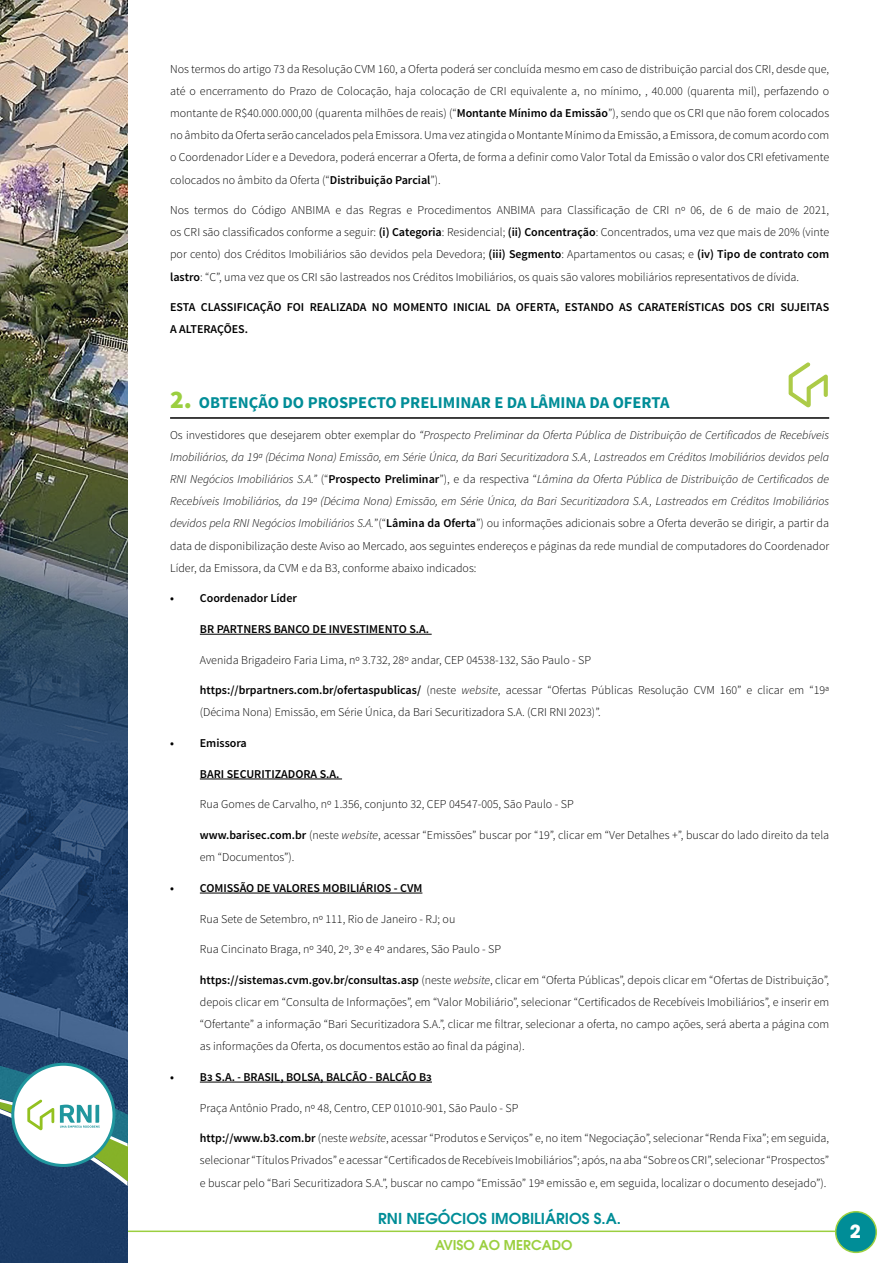
<style>
.page{position:relative;width:893px;height:1263px;background:#fff}
.page>*{position:absolute;margin:0;border:0;box-sizing:border-box;transform-origin:0 0}
.t1{font:700 18px "ITC Avant Garde Pro";color:#fff}
.t2{font:700 16.5px "Source Sans Pro";color:#008d97}
.t3{font:600 15px "ITC Avant Garde Pro";color:#008d97}
.t4{font:600 13.5px "ITC Avant Garde Pro";color:#9bcf40}
.t5{font:300 12px/22.2px "Source Sans Pro";color:#000;text-align:justify}
.t6{font:italic 300 12px/22.2px "Source Sans Pro";color:#000;text-align:justify}
.t7{font:600 12px/22.2px "Source Sans Pro";color:#000}
.s1{font-weight:600}
.s2{font-weight:900;font-size:25.5px;color:#9bcf40}
.s3{font-style:normal}
.s4{font-weight:600;font-style:normal}
.s5{font-style:italic}
</style>
<div class="page">
<hr style="left:128px;top:1230px;width:722px;height:2px;background:#9bcf40">
<div style="left:836px;top:1212px;width:40px;height:40px;background:#008d97;border-radius:50%"></div>
<div style="left:835px;top:1211px;width:42px;height:42px;border:2px solid #9bcf40;border-radius:50%"></div>
<img style="left:0;top:0;width:128px;height:395px">
<img style="left:0;top:395px;width:128px;height:100px">
<img style="left:0;top:495px;width:128px;height:554px">
<svg style="left:0;top:1049px;width:128px;height:214px"></svg>
<hr style="left:170px;top:417px;width:659px;height:2px;background:#000">
<hr style="left:200px;top:634px;width:232px;height:1px;background:#000">
<hr style="left:200px;top:779px;width:142px;height:1px;background:#000">
<hr style="left:200px;top:893px;width:222px;height:1px;background:#000">
<hr style="left:200px;top:1082px;width:232px;height:1px;background:#000">
<svg style="left:789px;top:362px;width:39px;height:46px"></svg>
<p class="t5" style="left:170px;top:58px;width:661px">Nos termos do artigo 73 da Resolução CVM 160, a Oferta poderá ser concluída mesmo em caso de distribuição parcial dos CRI, desde que, até o encerramento do Prazo de Colocação, haja colocação de CRI equivalente a, no mínimo, , 40.000 (quarenta mil), perfazendo o montante de R$40.000.000,00 (quarenta milhões de reais) (“<span class="s1">Montante Mínimo da Emissão</span>”), sendo que os CRI que não forem colocados no âmbito da Oferta serão cancelados pela Emissora. Uma vez atingida o Montante Mínimo da Emissão, a Emissora, de comum acordo com o Coordenador Líder e a Devedora, poderá encerrar a Oferta, de forma a definir como Valor Total da Emissão o valor dos CRI efetivamente colocados no âmbito da Oferta (“<span class="s1">Distribuição Parcial</span>”).</p>
<p class="t5" style="left:170px;top:199px;width:661px">Nos termos do Código ANBIMA e das Regras e Procedimentos ANBIMA para Classificação de CRI nº 06, de 6 de maio de 2021, os CRI são classificados conforme a seguir: <span class="s1">(i) Categoria</span>: Residencial; <span class="s1">(ii) Concentração</span>: Concentrados, uma vez que mais de 20% (vinte por cento) dos Créditos Imobiliários são devidos pela Devedora; <span class="s1">(iii) Segmento</span>: Apartamentos ou casas; e <span class="s1">(iv) Tipo de contrato com lastro</span>: “C”, uma vez que os CRI são lastreados nos Créditos Imobiliários, os quais são valores mobiliários representativos de dívida.</p>
<p class="t7" style="left:170px;top:296px;width:661px">ESTA CLASSIFICAÇÃO FOI REALIZADA NO MOMENTO INICIAL DA OFERTA, ESTANDO AS CARATERÍSTICAS DOS CRI SUJEITAS<br>A ALTERAÇÕES.</p>
<h2 class="t2" style="left:170px;top:392px;width:501px"><span class="s2">2.</span> OBTENÇÃO DO PROSPECTO PRELIMINAR E DA LÂMINA DA OFERTA</h2>
<p class="t6" style="left:170px;top:424px;width:661px"><span class="s3">Os investidores que desejarem obter exemplar do</span> “Prospecto Preliminar da Oferta Pública de Distribuição de Certificados de Recebíveis Imobiliários, da 19ª (Décima Nona) Emissão, em Série Única, da Bari Securitizadora S.A., Lastreados em Créditos Imobiliários devidos pela RNI Negócios Imobiliários S.A.” <span class="s3">(“</span><span class="s4">Prospecto Preliminar</span><span class="s3">”), e da respectiva “</span>Lâmina da Oferta Pública de Distribuição de Certificados de Recebíveis Imobiliários, da 19ª (Décima Nona) Emissão, em Série Única, da Bari Securitizadora S.A., Lastreados em Créditos Imobiliários devidos pela RNI Negócios Imobiliários S.A.<span class="s3">”(“</span><span class="s4">Lâmina da Oferta</span><span class="s3">”) ou informações adicionais sobre a Oferta deverão se dirigir, a partir da data de disponibilização deste Aviso ao Mercado, aos seguintes endereços e páginas da rede mundial de computadores do Coordenador Líder, da Emissora, da CVM e da B3, conforme abaixo indicados:</span></p>
<p class="t7" style="left:170px;top:588px;width:128px">• Coordenador Líder</p>
<p class="t7" style="left:200px;top:618px;width:231px">BR PARTNERS BANCO DE INVESTIMENTO S.A.</p>
<p class="t5" style="left:200px;top:649px;width:393px">Avenida Brigadeiro Faria Lima, nº 3.732, 28º andar, CEP 04538-132, São Paulo - SP</p>
<p class="t5" style="left:200px;top:679px;width:631px"><span class="s1">https://brpartners.com.br/ofertaspublicas/</span> (neste <span class="s5">website</span>, acessar “Ofertas Públicas Resolução CVM 160” e clicar em “19ª (Décima Nona) Emissão, em Série Única, da Bari Securitizadora S.A. (CRI RNI 2023)”.</p>
<p class="t7" style="left:170px;top:732px;width:78px">• Emissora</p>
<p class="t7" style="left:200px;top:763px;width:141px">BARI SECURITIZADORA S.A.</p>
<p class="t5" style="left:200px;top:793px;width:375px">Rua Gomes de Carvalho, nº 1.356, conjunto 32, CEP 04547-005, São Paulo - SP</p>
<p class="t5" style="left:200px;top:824px;width:631px"><span class="s1">www.barisec.com.br</span> (neste <span class="s5">website</span>, acessar “Emissões” buscar por “19”, clicar em “Ver Detalhes +”, buscar do lado direito da tela em “Documentos”).</p>
<p class="t7" style="left:170px;top:877px;width:254px">• COMISSÃO DE VALORES MOBILIÁRIOS - CVM</p>
<p class="t5" style="left:200px;top:907px;width:257px">Rua Sete de Setembro, nº 111, Rio de Janeiro - RJ; ou</p>
<p class="t5" style="left:200px;top:938px;width:303px">Rua Cincinato Braga, nº 340, 2º, 3º e 4º andares, São Paulo - SP</p>
<p class="t5" style="left:200px;top:969px;width:631px"><span class="s1">https://sistemas.cvm.gov.br/consultas.asp</span> (neste <span class="s5">website</span>, clicar em “Oferta Públicas”, depois clicar em “Ofertas de Distribuição”, depois clicar em “Consulta de Informações”, em “Valor Mobiliário”, selecionar “Certificados de Recebíveis Imobiliários”, e inserir em “Ofertante” a informação “Bari Securitizadora S.A.”, clicar me filtrar, selecionar a oferta, no campo ações, será aberta a página com as informações da Oferta, os documentos estão ao final da página).</p>
<p class="t7" style="left:170px;top:1066px;width:263px">• B3 S.A. - BRASIL, BOLSA, BALCÃO - BALCÃO B3</p>
<p class="t5" style="left:200px;top:1096px;width:320px">Praça Antônio Prado, nº 48, Centro, CEP 01010-901, São Paulo - SP</p>
<p class="t5" style="left:200px;top:1127px;width:631px"><span class="s1">http://www.b3.com.br</span> (neste <span class="s5">website</span>, acessar “Produtos e Serviços” e, no item “Negociação”, selecionar “Renda Fixa”; em seguida, selecionar “Títulos Privados” e acessar “Certificados de Recebíveis Imobiliários”; após, na aba “Sobre os CRI”, selecionar “Prospectos” e buscar pelo “Bari Securitizadora S.A.”, buscar no campo “Emissão” 19ª emissão e, em seguida, localizar o documento desejado”).</p>
<p class="t3" style="left:378px;top:1209px;width:244px">RNI NEGÓCIOS IMOBILIÁRIOS S.A.</p>
<p class="t4" style="left:435px;top:1236px;width:139px">AVISO AO MERCADO</p>
<h1 class="t1" style="left:850px;top:1219px;width:13px">2</h1>
</div>
